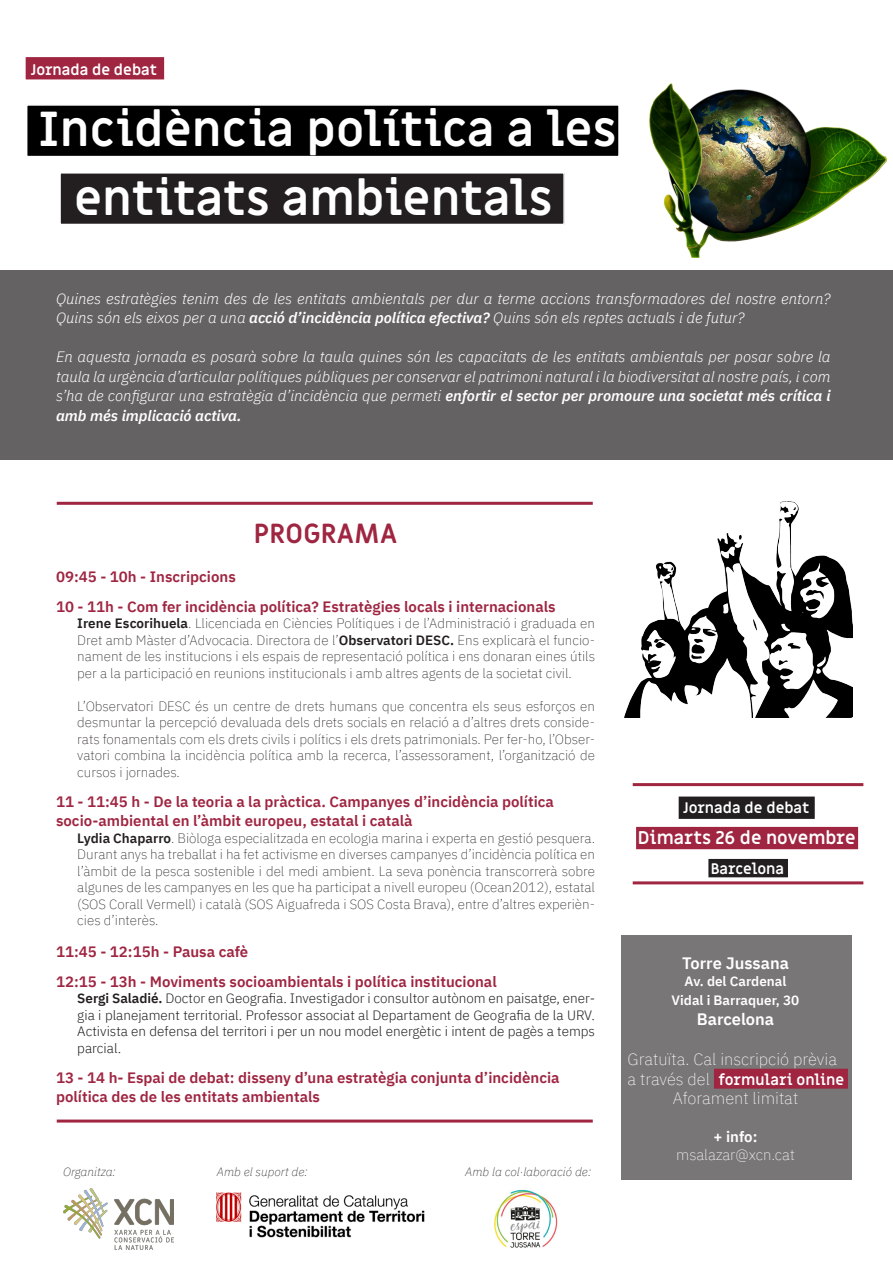
<style>
.page{position:relative;width:893px;height:1263px;background:#fff}
.page>*{position:absolute;margin:0;border:0;box-sizing:border-box;transform-origin:0 0}
.t1{font:700 48px "Miriam Libre";letter-spacing:-.005em;color:#fff}
.t2{font:700 27px "Miriam Libre";letter-spacing:.005em;color:#9f2541}
.t3{font:700 18px "Miriam Libre";color:#fff}
.t4{font:200 16.5px/19.8px "IBM Plex Sans";color:#fff}
.t5{font:600 16.5px "IBM Plex Sans";color:#fff}
.t6{font:italic 300 15px/19.5px "IBM Plex Sans";color:#fff}
.t7{font:600 15px "IBM Plex Sans";color:#9f2541}
.t8{font:700 15px "Miriam Libre";color:#fff}
.t9{font:200 15px "IBM Plex Sans";color:#fff}
.t10{font:600 15px "IBM Plex Sans";color:#fff}
.t11{font:200 13.5px/16.5px "IBM Plex Sans";color:#231f20;text-align:justify}
.t12{font:300 13.5px/16.5px "IBM Plex Sans";color:#231f20;text-align:justify}
.t13{font:600 13.5px "IBM Plex Sans";color:#fff}
.t14{font:italic 200 12px "IBM Plex Sans";color:#231f20}
.s1{font-weight:600}
</style>
<div class="page">
<div style="left:0;top:271px;width:893px;height:189px;background:#656263"></div>
<img style="left:649px;top:83px;width:239px;height:174px">
<div style="left:26px;top:104px;width:594px;height:53px;background:#000;border:2px solid #fff"></div>
<div style="left:621px;top:935px;width:230px;height:245px;background:#797677"></div>
<img style="left:63px;top:1188px;width:111px;height:62px">
<img style="left:217px;top:1192px;width:208px;height:46px">
<img style="left:494px;top:1189px;width:64px;height:59px">
<img style="left:625px;top:502px;width:227px;height:216px">
<hr style="left:633px;top:881px;width:230px;height:3px;background:#9f2541">
<hr style="left:633px;top:783px;width:230px;height:3px;background:#9f2541">
<div style="left:60px;top:173px;width:504px;height:51px;background:#231f20"></div>
<div style="left:59px;top:172px;width:506px;height:53px;border:2px solid #fff"></div>
<div style="left:679px;top:797px;width:135px;height:21px;background:#231f20"></div>
<div style="left:679px;top:796px;width:136px;height:23px;border:2px solid #231f20"></div>
<div style="left:636px;top:827px;width:222px;height:22px;background:#9f2541"></div>
<div style="left:709px;top:860px;width:78px;height:16px;background:#231f20"></div>
<div style="left:708px;top:859px;width:80px;height:18px;border:2px solid #231f20"></div>
<div style="left:26px;top:57px;width:138px;height:22px;background:#9f2541;border:2px solid #9f2541"></div>
<hr style="left:57px;top:502px;width:536px;height:3px;background:#9f2541">
<hr style="left:57px;top:1119px;width:536px;height:3px;background:#9f2541">
<div style="left:714px;top:1069px;width:134px;height:20px;background:#9f2541;border:2px solid #9f2541"></div>
<p class="t8" style="left:31px;top:60px;width:128px">Jornada de debat</p>
<p class="t1" style="left:38px;top:100px;width:580px">Incidència política a les</p>
<p class="t1" style="left:74px;top:169px;width:480px">entitats ambientals</p>
<p class="t6" style="left:56px;top:287px;width:776px">Quines estratègies tenim des de les entitats ambientals per dur a terme accions transformadores del nostre entorn?<br>Quins són els eixos per a una <span class="s1">acció d’incidència política efectiva?</span> Quins són els reptes actuals i de futur?</p>
<p class="t6" style="left:56px;top:346px;width:776px;text-align:justify">En aquesta jornada es posarà sobre la taula quines són les capacitats de les entitats ambientals per posar sobre la taula la urgència d’articular polítiques públiques per conservar el patrimoni natural i la biodiversitat al nostre país, i com s’ha de configurar una estratègia d’incidència que permeti <span class="s1">enfortir el sector per promoure una societat més crítica i amb més implicació activa.</span></p>
<p class="t2" style="left:254px;top:517px;width:145px">PROGRAMA</p>
<p class="t7" style="left:56px;top:565px;width:181px">09:45 - 10h - Inscripcions</p>
<p class="t7" style="left:56px;top:595px;width:501px">10 - 11h - Com fer incidència política? Estratègies locals i internacionals</p>
<p class="t11" style="left:77px;top:614px;width:519px"><span class="s1">Irene Escorihuela</span>. Llicenciada en Ciències Polítiques i de l’Administració i graduada en Dret amb Màster d’Advocacia. Directora de l’<span class="s1">Observatori DESC.</span> Ens explicarà el funcio&shy;nament de les institucions i els espais de representació política i ens donaran eines útils per a la participació en reunions institucionals i amb altres agents de la societat civil.</p>
<p class="t11" style="left:77px;top:697px;width:519px">L’Observatori DESC és un centre de drets humans que concentra els seus esforços en desmuntar la percepció devaluada dels drets socials en relació a d’altres drets conside&shy;rats fonamentals com els drets civils i polítics i els drets patrimonials. Per fer-ho, l’Obser&shy;vatori combina la incidència política amb la recerca, l’assessorament, l’organització de cursos i jornades.</p>
<p class="t7" style="left:56px;top:790px;width:499px">11 - 11:45 h - De la teoria a la pràctica. Campanyes d’incidència política</p>
<p class="t7" style="left:56px;top:809px;width:358px">socio-ambiental en l’àmbit europeu, estatal i català</p>
<p class="t11" style="left:77px;top:829px;width:519px"><span class="s1">Lydia Chaparro</span>. Biòloga especialitzada en ecologia marina i experta en gestió pesquera.<br>Durant anys ha treballat i ha fet activisme en diverses campanyes d’incidència política en l’àmbit de la pesca sostenible i del medi ambient. La seva ponència transcorrerà sobre algunes de les campanyes en les que ha participat a nivell europeu (Ocean2012), estatal (SOS Corall Vermell) i català (SOS Aiguafreda i SOS Costa Brava), entre d’altres experièn&shy;cies d’interès.</p>
<p class="t7" style="left:56px;top:940px;width:194px">11:45 - 12:15h - Pausa cafè</p>
<p class="t7" style="left:56px;top:970px;width:442px">12:15 - 13h - Moviments socioambientals i política institucional</p>
<p class="t12" style="left:77px;top:989px;width:519px"><span class="s1">Sergi Saladié.</span> Doctor en Geografia. Investigador i consultor autònom en paisatge, ener&shy;gia i planejament territorial. Professor associat al Departament de Geografia de la URV.<br>Activista en defensa del territori i per un nou model energètic i intent de pagès a temps parcial.</p>
<p class="t7" style="left:56px;top:1066px;width:505px">13 - 14 h- Espai de debat: disseny d’una estratègia conjunta d’incidència</p>
<p class="t7" style="left:56px;top:1085px;width:265px">política des de les entitats ambientals</p>
<p class="t14" style="left:63px;top:1162px;width:54px">Organitza:</p>
<p class="t14" style="left:217px;top:1162px;width:92px">Amb el suport de:</p>
<p class="t14" style="left:465px;top:1162px;width:127px">Amb la col·laboració de:</p>
<p class="t8" style="left:683px;top:798px;width:128px">Jornada de debat</p>
<p class="t3" style="left:638px;top:827px;width:219px">Dimarts 26 de novembre</p>
<p class="t8" style="left:711px;top:859px;width:75px">Barcelona</p>
<p class="t5" style="left:682px;top:950px;width:108px">Torre Jussana</p>
<p class="t13" style="left:685px;top:970px;width:103px">Av. del Cardenal</p>
<p class="t13" style="left:672px;top:990px;width:129px">Vidal i Barraquer, 30</p>
<p class="t5" style="left:697px;top:1006px;width:79px">Barcelona</p>
<p class="t4" style="left:628px;top:1047px;width:211px">Gratuïta. Cal inscripció prèvia a través del</p>
<p class="t4" style="left:673px;top:1087px;width:127px">Aforament limitat</p>
<p class="t10" style="left:713px;top:1125px;width:45px">+ info:</p>
<p class="t9" style="left:676px;top:1144px;width:120px">msalazar@xcn.cat</p>
<p class="t8" style="left:718px;top:1070px;width:127px">formulari online</p>
</div>
